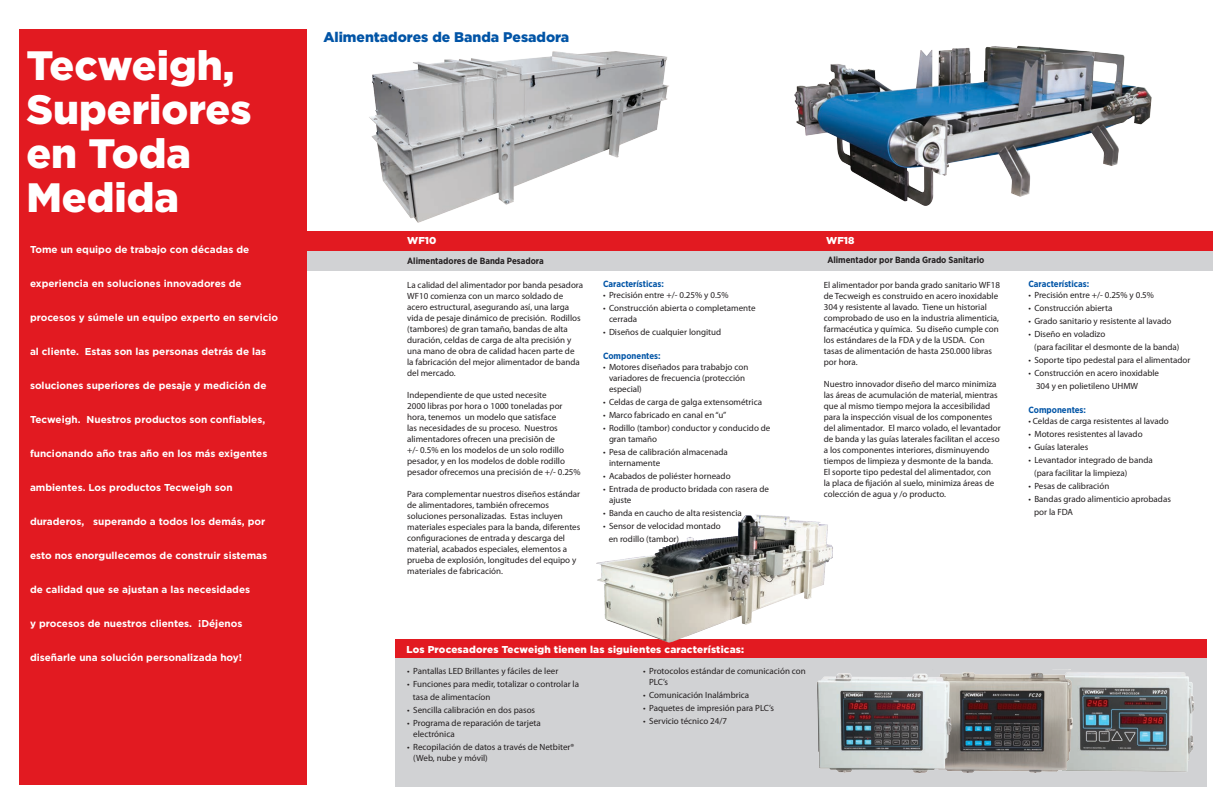
<style>
.page{position:relative;width:1224px;height:792px;background:#fff}
.page>*{position:absolute;margin:0;border:0;box-sizing:border-box;transform-origin:0 0}
.t1{font:900 41px/44px "Gotham";color:#fff}
.t2{font:900 14px "Gotham";color:#0154a6}
.t3{font:700 10px "Gotham";color:#fff}
.Red_Bar_Headings{font:900 10px "Gotham";letter-spacing:.02em;color:#fff}
.body_txt{font:9px/11px "Myriad Pro";color:#231f20}
.bullet_point{font:9px/11px "Myriad Pro";color:#231f20}
.subhead_on_grey{font:700 9px "Gotham Narrow";color:#231f20}
.blue_subheads{font:700 9px "Gotham Narrow";color:#0154a6}
</style>
<div class="page">
<img style="left:369px;top:51px;width:300px;height:172px">
<img style="left:794px;top:45px;width:358px;height:161px">
<div style="left:613px;top:251px;width:600px;height:20px;background:#d1d2d4"></div>
<div style="left:307px;top:251px;width:306px;height:20px;background:#d1d2d4"></div>
<div style="left:613px;top:231px;width:600px;height:20px;background:#e21a21"></div>
<div style="left:307px;top:231px;width:306px;height:20px;background:#e21a21"></div>
<div style="left:19px;top:29px;width:288px;height:756px;background:#e21a21"></div>
<div style="left:395px;top:658px;width:812px;height:129px;background:#d1d2d4"></div>
<img style="left:1076px;top:672px;width:118px;height:100px">
<img style="left:953px;top:669px;width:123px;height:104px">
<img style="left:817px;top:673px;width:136px;height:100px">
<div style="left:395px;top:639px;width:812px;height:19px;background:#e21a21"></div>
<img style="left:596px;top:514px;width:261px;height:162px">
<p class="t1" style="left:26px;top:43px;width:210px">Tecweigh,</p>
<p class="t1" style="left:26px;top:87px;width:227px">Superiores en Toda</p>
<p class="t1" style="left:26px;top:175px;width:154px">Medida</p>
<p class="t3" style="left:30px;top:243px;width:221px">Tome un equipo de trabajo con décadas de</p>
<p class="t3" style="left:30px;top:277px;width:213px">experiencia en soluciones innovadores de</p>
<p class="t3" style="left:30px;top:311px;width:250px">procesos y súmele un equipo experto en servicio</p>
<p class="t3" style="left:30px;top:345px;width:238px">al cliente. Estas son las personas detrás de las</p>
<p class="t3" style="left:30px;top:379px;width:238px">soluciones superiores de pesaje y medición de</p>
<p class="t3" style="left:30px;top:413px;width:237px">Tecweigh. Nuestros productos son confiables,</p>
<p class="t3" style="left:30px;top:447px;width:239px">funcionando año tras año en los más exigentes</p>
<p class="t3" style="left:30px;top:481px;width:204px">ambientes. Los productos Tecweigh son</p>
<p class="t3" style="left:30px;top:515px;width:237px">duraderos, superando a todos los demás, por</p>
<p class="t3" style="left:30px;top:549px;width:239px">esto nos enorgullecemos de construir sistemas</p>
<p class="t3" style="left:30px;top:583px;width:222px">de calidad que se ajustan a las necesidades</p>
<p class="t3" style="left:30px;top:617px;width:214px">y procesos de nuestros clientes. ¡Déjenos</p>
<p class="t3" style="left:30px;top:651px;width:214px">diseñarle una solución personalizada hoy!</p>
<p class="t2" style="left:323px;top:28px;width:247px">Alimentadores de Banda Pesadora</p>
<p class="Red_Bar_Headings" style="left:407px;top:234px;width:31px">WF10</p>
<p class="Red_Bar_Headings" style="left:826px;top:233px;width:30px">WF18</p>
<p class="body_txt" style="left:824px;top:280px;width:178px">El alimentador por banda grado sanitario WF18 de Tecweigh es construido en acero inoxidable 304 y resistente al lavado. Tiene un historial comprobado de uso en la industria alimenticia, farmacéutica y química. Su diseño cumple con los estándares de la FDA y de la USDA. Con tasas de alimentación de hasta 250.000 libras por hora.</p>
<p class="body_txt" style="left:824px;top:379px;width:178px">Nuestro innovador diseño del marco minimiza las áreas de acumulación de material, mientras que al mismo tiempo mejora la accesibilidad para la inspección visual de los componentes del alimentador. El marco volado, el levantador de banda y las guías laterales facilitan el acceso a los componentes interiores, disminuyendo tiempos de limpieza y desmonte de la banda.<br>El soporte tipo pedestal del alimentador, con<br>la placa de fijación al suelo, minimiza áreas de colección de agua y /o producto.</p>
<p class="subhead_on_grey" style="left:827px;top:255px;width:158px">Alimentador por Banda Grado Sanitario</p>
<p class="subhead_on_grey" style="left:407px;top:255px;width:138px">Alimentadores de Banda Pesadora</p>
<p class="blue_subheads" style="left:603px;top:279px;width:62px">Características:</p>
<p class="bullet_point" style="left:603px;top:290px;width:127px">• Precisión entre +/- 0.25% y 0.5%</p>
<p class="bullet_point" style="left:609px;top:303px;width:148px;text-indent:-6px">• Construcción abierta o completamente cerrada</p>
<p class="bullet_point" style="left:603px;top:327px;width:120px">• Diseños de cualquier longitud</p>
<p class="blue_subheads" style="left:603px;top:351px;width:59px">Componentes:</p>
<p class="bullet_point" style="left:609px;top:362px;width:141px;text-indent:-6px">• Motores diseñados para trababjo con variadores de frecuencia (protección especial)</p>
<p class="bullet_point" style="left:603px;top:397px;width:161px">• Celdas de carga de galga extensométrica</p>
<p class="bullet_point" style="left:603px;top:410px;width:125px">• Marco fabricado en canal en“u”</p>
<p class="bullet_point" style="left:609px;top:423px;width:163px;text-indent:-6px">• Rodillo (tambor) conductor y conducido de gran tamaño</p>
<p class="bullet_point" style="left:609px;top:447px;width:120px;text-indent:-6px">• Pesa de calibración almacenada internamente</p>
<p class="bullet_point" style="left:603px;top:471px;width:129px">• Acabados de poliéster horneado</p>
<p class="bullet_point" style="left:609px;top:484px;width:162px;text-indent:-6px">• Entrada de producto bridada con rasera de ajuste</p>
<p class="bullet_point" style="left:603px;top:508px;width:140px">• Banda en caucho de alta resistencia</p>
<p class="bullet_point" style="left:603px;top:521px;width:119px">• Sensor de velocidad montado</p>
<p class="bullet_point" style="left:609px;top:534px;width:72px">en rodillo (tambor)</p>
<p class="body_txt" style="left:407px;top:279px;width:177px">La calidad del alimentador por banda pesadora</p>
<p class="body_txt" style="left:407px;top:290px;width:175px">WF10 comienza con un marco soldado de acero estructural, asegurando así, una larga vida de pesaje dinámico de precisión. Rodillos (tambores) de gran tamaño, bandas de alta</p>
<p class="body_txt" style="left:407px;top:334px;width:174px">duración, celdas de carga de alta precisión y una mano de obra de calidad hacen parte de la fabricación del mejor alimentador de banda del mercado.</p>
<p class="body_txt" style="left:407px;top:389px;width:175px">Independiente de que usted necesite<br>2000 libras por hora o 1000 toneladas por hora, tenemos un modelo que satisface<br>las necesidades de su proceso. Nuestros alimentadores ofrecen una precisiõn de<br>+/- 0.5% en los modelos de un solo rodillo pesador, y en los modelos de doble rodillo pesador ofrecemos una precisión de +/- 0.25%</p>
<p class="body_txt" style="left:407px;top:488px;width:175px">Para complementar nuestros diseños estándar</p>
<p class="body_txt" style="left:407px;top:499px;width:175px">de alimentadores, también ofrecemos soluciones personalizadas. Estas incluyen materiales especiales para la banda, diferentes configuraciones de entrada y descarga del material, acabados especiales, elementos a prueba de explosión, longitudes del equipo y materiales de fabricación.</p>
<p class="blue_subheads" style="left:1028px;top:278px;width:62px">Características:</p>
<p class="bullet_point" style="left:1028px;top:289px;width:127px">• Precisión entre +/- 0.25% y 0.5%</p>
<p class="bullet_point" style="left:1028px;top:302px;width:86px">• Construcción abierta</p>
<p class="bullet_point" style="left:1028px;top:315px;width:145px">• Grado sanitario y resistente al lavado</p>
<p class="bullet_point" style="left:1028px;top:328px;width:78px">• Diseño en voladizo</p>
<p class="bullet_point" style="left:1034px;top:341px;width:147px">(para facilitar el desmonte de la banda)</p>
<p class="bullet_point" style="left:1028px;top:354px;width:164px">• Soporte tipo pedestal para el alimentador</p>
<p class="bullet_point" style="left:1028px;top:367px;width:132px">• Construcción en acero inoxidable</p>
<p class="bullet_point" style="left:1036px;top:380px;width:104px">304 y en polietileno UHMW</p>
<p class="blue_subheads" style="left:1028px;top:404px;width:59px">Componentes:</p>
<p class="bullet_point" style="left:1028px;top:415px;width:142px">• Celdas de carga resistentes al lavado</p>
<p class="bullet_point" style="left:1028px;top:428px;width:116px">• Motores resistentes al lavado</p>
<p class="bullet_point" style="left:1028px;top:441px;width:61px">• Guías laterales</p>
<p class="bullet_point" style="left:1028px;top:454px;width:126px">• Levantador integrado de banda</p>
<p class="bullet_point" style="left:1034px;top:467px;width:95px">(para facilitar la limpieza)</p>
<p class="bullet_point" style="left:1028px;top:480px;width:82px">• Pesas de calibración</p>
<p class="bullet_point" style="left:1028px;top:493px;width:144px">• Bandas grado alimenticio aprobadas</p>
<p class="bullet_point" style="left:1034px;top:506px;width:41px">por la FDA</p>
<p class="Red_Bar_Headings" style="left:406px;top:642px;width:339px">Los Procesadores Tecweigh tienen las siguientes características:</p>
<p class="bullet_point" style="left:649px;top:665px;width:158px;text-indent:-6px">• Protocolos estándar de comunicación con<br>PLC’s</p>
<p class="bullet_point" style="left:643px;top:689px;width:108px">• Comunicación Inalámbrica</p>
<p class="bullet_point" style="left:643px;top:702px;width:132px">• Paquetes de impresión para PLC’s</p>
<p class="bullet_point" style="left:643px;top:715px;width:85px">• Servicio técnico 24/7</p>
<p class="bullet_point" style="left:407px;top:665px;width:153px">• Pantallas LED Brillantes y fáciles de leer</p>
<p class="bullet_point" style="left:407px;top:678px;width:173px">• Funciones para medir, totalizar o controlar la</p>
<p class="bullet_point" style="left:413px;top:691px;width:79px">tasa de alimentacíon</p>
<p class="bullet_point" style="left:407px;top:704px;width:129px">• Sencilla calibración en dos pasos</p>
<p class="bullet_point" style="left:413px;top:717px;width:129px;text-indent:-6px">• Programa de reparación de tarjeta electrónica</p>
<p class="bullet_point" style="left:413px;top:741px;width:163px;text-indent:-6px">• Recopilación de datos a través de Netbiter® (Web, nube y móvil)</p>
</div>
